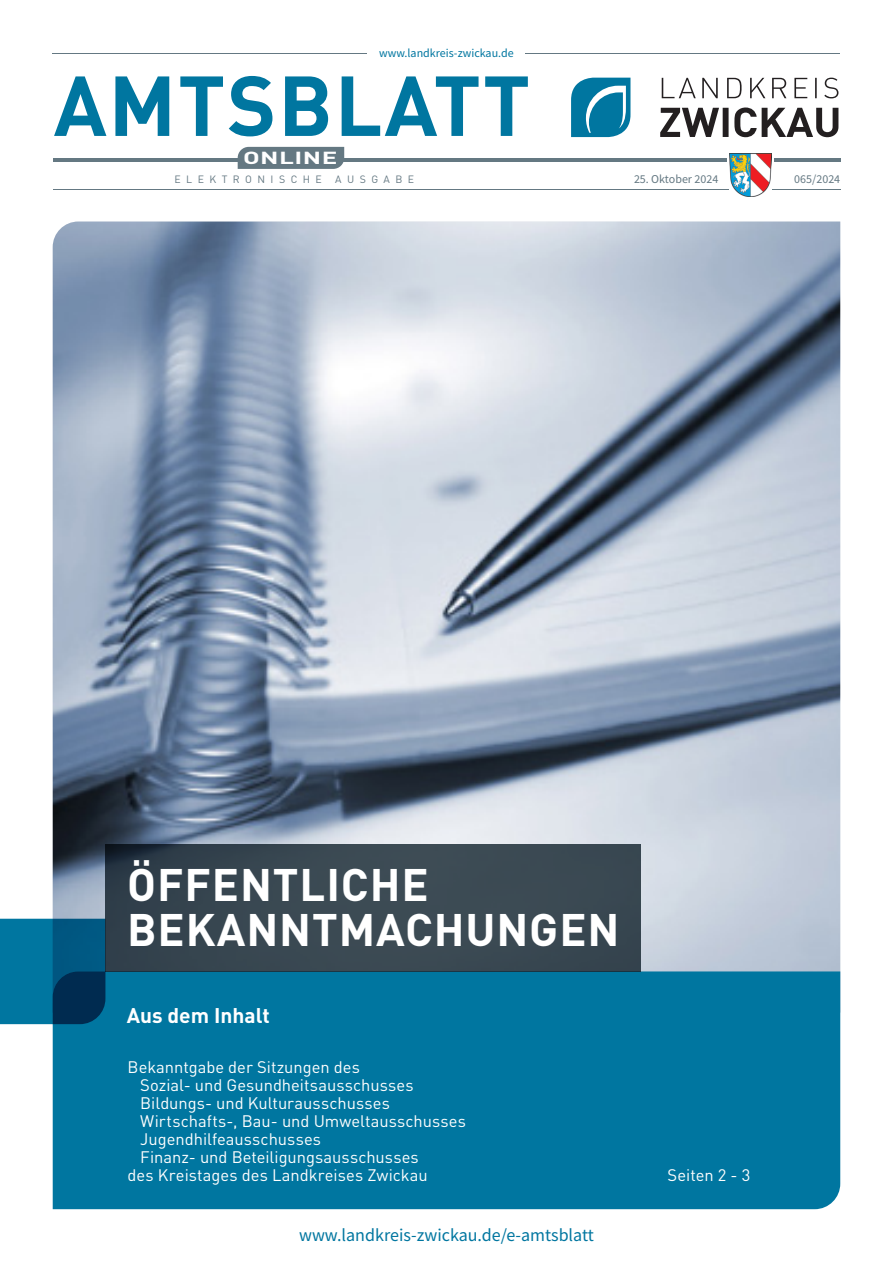
<style>
.page{position:relative;width:893px;height:1263px;background:#fff}
.page>*{position:absolute;margin:0;border:0;box-sizing:border-box;transform-origin:0 0}
._2022_-_Titel_Anreißer_30pt{font:700 45px/45px "DIN Pro";letter-spacing:.02em;color:#fff}
._2022_-_Titel_Ünerschrift_14pt{font:700 21px "DIN Pro";color:#fff}
.t1{font:18px "Source Sans Pro";color:#0076a0}
.t2{font:700 17.25px "DIN Pro";letter-spacing:.02em;color:#fff;scale:1.5 1}
._2022_-_Taeser_Überschrift{font:16.5px "DIN Pro";color:#fff}
.t3{font:12px "Source Sans Pro";color:#0076a0}
.t4{font:12px "Source Sans Pro";color:#647882}
.t5{font:10.5px "DIN Pro";letter-spacing:.52em;color:#647882}
</style>
<div class="page">
<img style="left:53px;top:222px;width:787px;height:749px">
<div style="left:53px;top:971px;width:787px;height:238px;background:#0076a0"></div>
<svg style="left:0;top:919px;width:105px;height:105px;background:#005d86"></svg>
<hr style="left:53px;top:53px;width:787px;height:1px;background:#647882">
<hr style="left:53px;top:158px;width:787px;height:3px;background:#647882">
<hr style="left:53px;top:189px;width:787px;height:1px;background:#647882">
<div style="left:368px;top:44px;width:157px;height:13px;background:#fff"></div>
<svg style="left:727px;top:158px;width:46px;height:7px"></svg>
<img style="left:730px;top:153px;width:41px;height:43px">
<svg style="left:54px;top:76px;width:474px;height:60px"></svg>
<svg style="left:571px;top:78px;width:59px;height:59px;background:#2d8eb0"></svg>
<svg style="left:660px;top:108px;width:178px;height:29px"></svg>
<svg style="left:662px;top:78px;width:176px;height:20px"></svg>
<div style="left:238px;top:147px;width:106px;height:22px;background:#647882"></div>
<div style="left:105px;top:844px;width:536px;height:127px;background:#3a4952"></div>
<p class="t2" style="left:243px;top:143px;width:64px">ONLINE</p>
<p class="t3" style="left:379px;top:45px;width:136px">www.landkreis-zwickau.de</p>
<p class="t5" style="left:174px;top:171px;width:149px">ELEKTRONISCHE</p>
<p class="t5" style="left:335px;top:171px;width:80px">AUSGABE</p>
<p class="t4" style="left:634px;top:171px;width:86px">25. Oktober 2024</p>
<p class="t4" style="left:794px;top:171px;width:47px">065/2024</p>
<p class="_2022_-_Titel_Anreißer_30pt" style="left:127px;top:857px;width:494px">ÖFFENTLICHE<br>BEKANNTMACHUNGEN</p>
<p class="_2022_-_Titel_Ünerschrift_14pt" style="left:127px;top:998px;width:145px">Aus dem Inhalt</p>
<p class="_2022_-_Taeser_Überschrift" style="left:128px;top:1054px;width:234px">Bekanntgabe der Sitzungen des</p>
<p class="_2022_-_Taeser_Überschrift" style="left:140px;top:1072px;width:275px">Sozial- und Gesundheitsausschusses</p>
<p class="_2022_-_Taeser_Überschrift" style="left:140px;top:1090px;width:251px">Bildungs- und Kulturausschusses</p>
<p class="_2022_-_Taeser_Überschrift" style="left:140px;top:1108px;width:327px">Wirtschafts-, Bau- und Umweltausschusses</p>
<p class="_2022_-_Taeser_Überschrift" style="left:140px;top:1126px;width:182px">Jugendhilfeausschusses</p>
<p class="_2022_-_Taeser_Überschrift" style="left:140px;top:1144px;width:280px">Finanz- und Beteiligungsausschusses</p>
<p class="_2022_-_Taeser_Überschrift" style="left:128px;top:1162px;width:302px">des Kreistages des Landkreises Zwickau</p>
<p class="_2022_-_Taeser_Überschrift" style="left:668px;top:1162px;width:84px">Seiten 2 - 3</p>
<p class="t1" style="left:299px;top:1224px;width:296px">www.landkreis-zwickau.de/e-amtsblatt</p>
</div>
